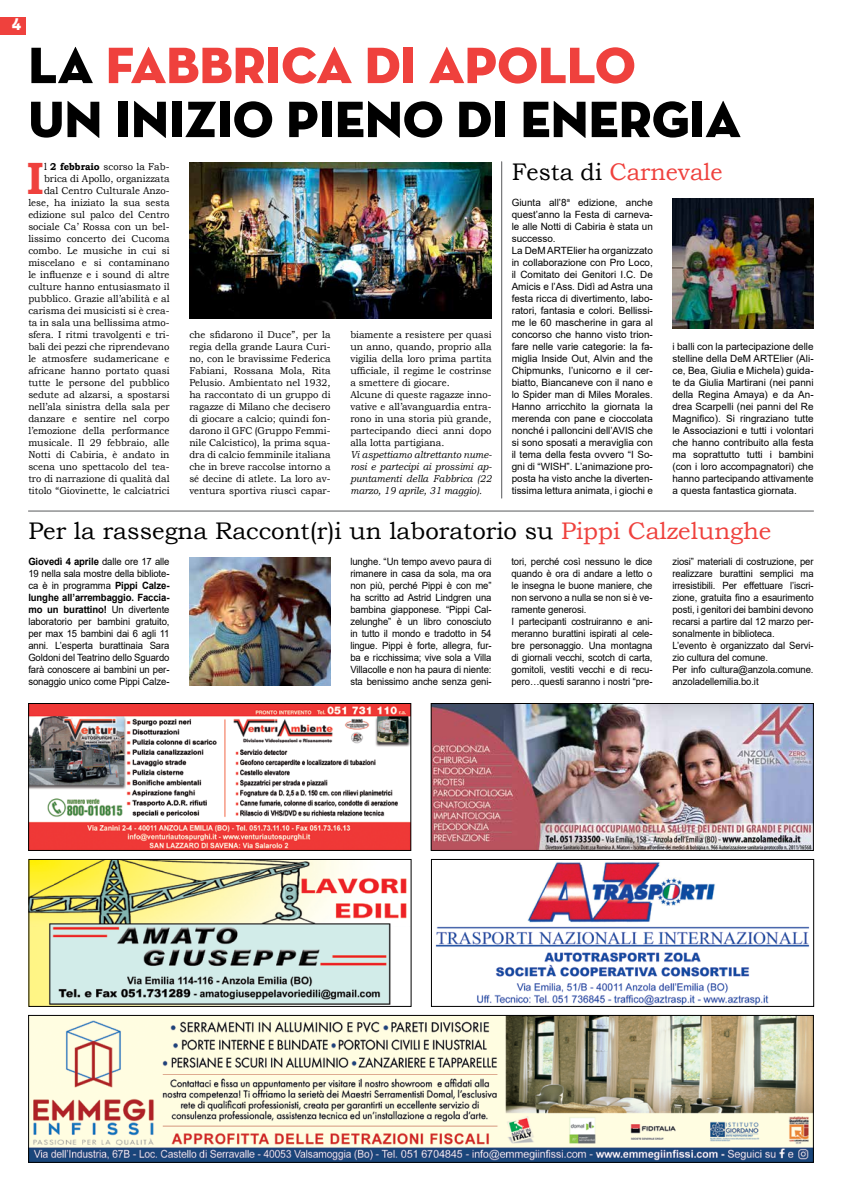
<style>
.page{position:relative;width:842px;height:1191px;background:#fff}
.page>*{position:absolute;margin:0;border:0;box-sizing:border-box;transform-origin:0 0}
.t1{font:52px/54px "Neutra Disp Titling";color:#000}
.t2{font:700 45.2px "Bookman Old Style";color:#ef413d;scale:.95 1}
.t3{font:24px "Bookman Old Style";color:#000}
.t4{font:24px "Bookman Old Style";color:#ef413d}
.t5{font:700 22px "Coquette";color:#fff}
.t6{font:10px/12px "Bookman Old Style";color:#000;text-align:right;scale:.95 1}
.t7{font:10px/12px "Arial";letter-spacing:-.01em;color:#000;text-align:justify;scale:.95 1}
.t8{font:10px/12px "Arial";letter-spacing:-.01em;color:#000}
.t9{font:italic 10px/12px "Bookman Old Style";color:#000;text-align:justify;scale:.94 1}
.s1{color:#ef413d}
.s2{font-weight:700}
.s3{color:#000}
</style>
<div class="page">
<div style="left:0;top:17px;width:26px;height:17px;background:#ef413d"></div>
<hr style="left:28px;top:511px;width:785px;height:1px;background:#58595b">
<hr style="left:501px;top:162px;width:1px;height:336px;background:#58595b">
<img style="left:30px;top:1017px;width:782px;height:143px">
<div style="left:28px;top:1015px;width:786px;height:147px;border:1px solid #000"></div>
<img style="left:189px;top:558px;width:142px;height:127px">
<img style="left:189px;top:162px;width:303px;height:156px">
<img style="left:672px;top:198px;width:142px;height:131px">
<img style="left:433px;top:705px;width:379px;height:143px">
<div style="left:431px;top:703px;width:383px;height:147px;border:1px solid #000"></div>
<img style="left:30px;top:705px;width:379px;height:143px">
<div style="left:28px;top:703px;width:383px;height:147px;border:1px solid #000"></div>
<img style="left:435px;top:862px;width:375px;height:142px">
<div style="left:431px;top:859px;width:383px;height:147px;border:1px solid #000"></div>
<img style="left:31px;top:861px;width:376px;height:143px">
<div style="left:29px;top:859px;width:382px;height:147px;border:1px solid #000"></div>
<h3 class="t5" style="left:11px;top:9px;width:12px">4</h3>
<h1 class="t1" style="left:28px;top:39px;width:714px">LA <span class="s1">FABBRICA DI APOLLO<br></span>UN INIZIO PIENO DI ENERGIA</h1>
<p class="t6" style="left:28px;top:160px;width:150px">l <span class="s2">2 febbraio</span> scorso la Fab&shy;brica di Apollo, organizzata dal Centro Culturale Anzo&shy;lese, ha iniziato la sua sesta edizione sul palco del Centro sociale Ca’ Rossa con un bel&shy;lissimo concerto dei Cucoma combo. Le musiche in cui si miscelano e si contaminano le influenze e i sound di altre culture hanno entusiasmato il pubblico. Grazie all’abilità e al carisma dei musicisti si è crea&shy;ta in sala una bellissima atmo&shy;sfera. I ritmi travolgenti e tri&shy;bali dei pezzi che riprendevano le atmosfere sudamericane e africane hanno portato quasi tutte le persone del pubblico sedute ad alzarsi, a spostarsi nell’ala sinistra della sala per danzare e sentire nel corpo l’emozione della performance musicale. Il 29 febbraio, alle<br>Notti di Cabiria, è andato in scena uno spettacolo del tea&shy;tro di narrazione di qualità dal titolo “Giovinette, le calciatrici</p>
<h2 class="t2" style="left:27px;top:145px;width:20px">I</h2>
<p class="t6" style="left:189px;top:328px;width:150px;text-align:justify">che sfidarono il Duce”, per la regia della grande Laura Curi&shy;no, con le bravissime Federica Fabiani, Rossana Mola, Rita Pelusio. Ambientato nel 1932, ha raccontato di un gruppo di ragazze di Milano che decisero di giocare a calcio; quindi fon&shy;darono il GFC (Gruppo Femmi&shy;nile Calcistico), la prima squa&shy;dra di calcio femminile italiana che in breve raccolse intorno a sé decine di atlete. La loro av&shy;ventura sportiva riuscì capar-</p>
<p class="t6" style="left:350px;top:328px;width:150px;text-align:left">biamente a resistere per quasi un anno, quando, proprio alla vigilia della loro prima partita ufficiale, il regime le costrinse a smettere di giocare.<br>Alcune di queste ragazze inno&shy;vative e all’avanguardia entra&shy;rono in una storia più grande, partecipando dieci anni dopo alla lotta partigiana.</p>
<p class="t9" style="left:350px;top:448px;width:152px">Vi aspettiamo altrettanto nume&shy;rosi e partecipi ai prossimi ap&shy;puntamenti della Fabbrica (22 marzo, 19 aprile, 31 maggio).</p>
<h3 class="t4" style="left:512px;top:156px;width:212px"><span class="s3">Festa di</span> Carnevale</h3>
<p class="t8" style="left:512px;top:196px;width:143px">Giunta all’8<sup>a</sup> edizione, anche quest’anno la Festa di carneva&shy;le alle Notti di Cabiria è stata un successo.<br>La DeM ARTElier ha organizzato in collaborazione con Pro Loco, il Comitato dei Genitori I.C. De<br>Amicis e l’Ass. Didì ad Astra una festa ricca di divertimento, labo&shy;ratori, fantasia e colori. Bellissi&shy;me le 60 mascherine in gara al concorso che hanno visto trion&shy;fare nelle varie categorie: la fa&shy;miglia Inside Out, Alvin and the<br>Chipmunks, l’unicorno e il cer&shy;biatto, Biancaneve con il nano e lo Spider man di Miles Morales.<br>Hanno arricchito la giornata la merenda con pane e cioccolata nonché i palloncini dell’AVIS che si sono sposati a meraviglia con il tema della festa ovvero “I So&shy;gni di “WISH”. L’animazione pro&shy;posta ha visto anche la diverten&shy;tissima lettura animata, i giochi e</p>
<p class="t8" style="left:672px;top:340px;width:143px;text-align:justify">i balli con la partecipazione delle stelline della DeM ARTElier (Ali&shy;ce, Bea, Giulia e Michela) guida&shy;te da Giulia Martirani (nei panni della Regina Amaya) e da An&shy;drea Scarpelli (nei panni del Re Magnifico). Si ringraziano tutte le Associazioni e tutti i volontari che hanno contribuito alla festa ma soprattutto tutti i bambini (con i loro accompagnatori) che hanno partecipando attivamente a questa fantastica giornata.</p>
<h3 class="t3" style="left:28px;top:515px;width:745px">Per la rassegna Raccont(r)i un laboratorio su <span class="s1">Pippi Calzelunghe</span></h3>
<p class="t7" style="left:28px;top:555px;width:150px"><span class="s2">Giovedì 4 aprile</span> dalle ore 17 alle 19 nella sala mostre della bibliote&shy;ca è in programma <span class="s2">Pippi Calze&shy;lunghe all’arrembaggio. Faccia&shy;mo un burattino!</span> Un divertente laboratorio per bambini gratuito, per max 15 bambini dai 6 agli 11 anni. L’esperta burattinaia Sara Goldoni del Teatrino dello Sguardo farà conoscere ai bambini un per&shy;sonaggio unico come Pippi Calze-</p>
<p class="t7" style="left:350px;top:555px;width:150px">lunghe. “Un tempo avevo paura di rimanere in casa da sola, ma ora non più, perché Pippi è con me” ha scritto ad Astrid Lindgren una bambina giapponese. “Pippi Cal&shy;zelunghe” è un libro conosciuto in tutto il mondo e tradotto in 54 lingue. Pippi è forte, allegra, fur&shy;ba e ricchissima; vive sola a Villa Villacolle e non ha paura di niente: sta benissimo anche senza geni-</p>
<p class="t7" style="left:511px;top:555px;width:150px;text-align:left">tori, perché così nessuno le dice quando è ora di andare a letto o le insegna le buone maniere, che non servono a nulla se non si è ve&shy;ramente generosi.<br>I partecipanti costruiranno e ani&shy;meranno burattini ispirati al cele&shy;bre personaggio. Una montagna di giornali vecchi, scotch di carta, gomitoli, vestiti vecchi e di recu&shy;pero…questi saranno i nostri “pre-</p>
<p class="t7" style="left:672px;top:555px;width:150px;text-align:left">ziosi” materiali di costruzione, per realizzare burattini semplici ma irresistibili. Per effettuare l’iscri&shy;zione, gratuita fino a esaurimento posti, i genitori dei bambini devono recarsi a partire dal 12 marzo per&shy;sonalmente in biblioteca.<br>L’evento è organizzato dal Servi&shy;zio cultura del comune.<br>Per info cultura@anzola.comune. anzoladellemilia.bo.it</p>
</div>
